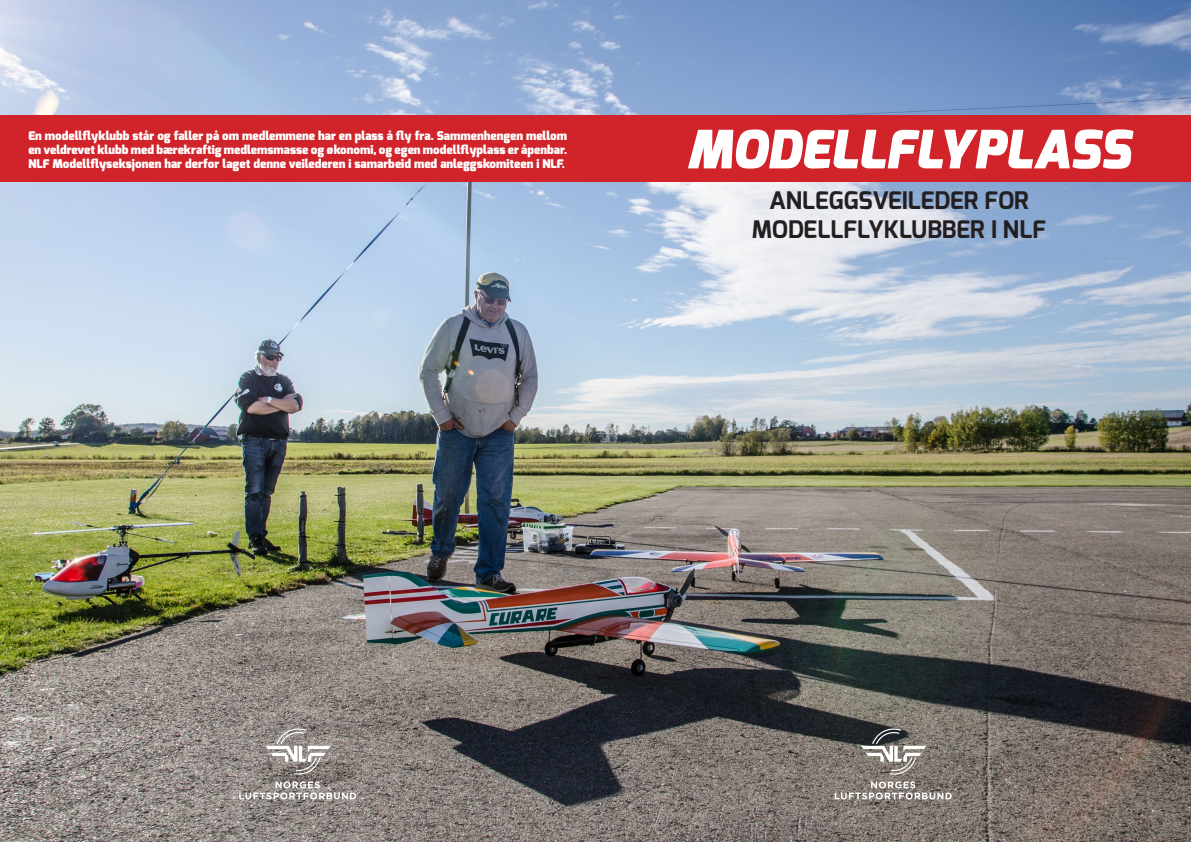
<style>
.page{position:relative;width:1191px;height:842px;background:#fff}
.page>*{position:absolute;margin:0;border:0;box-sizing:border-box;transform-origin:0 0}
.t1{font:italic 900 52.8px "Exo";color:#fff}
.t2{font:700 24.2px/29px "Exo";color:#231f20;text-align:center}
.t3{font:900 12px/14.4px "Exo";color:#fff;text-align:justify}
</style>
<div class="page">
<img style="left:0;top:0;width:1191px;height:842px">
<div style="left:0;top:116px;width:1191px;height:66px;background:#d1232a"></div>
<svg style="left:834px;top:728px;width:117px;height:71px;background:#847e79"></svg>
<svg style="left:239px;top:728px;width:117px;height:71px;background:#9b9490"></svg>
<p class="t3" style="left:28px;top:128px;width:540px">En modellflyklubb står og faller på om medlemmene har en plass å fly fra. Sammenhengen mellom en veldrevet klubb med bærekraftig medlemsmasse og økonomi, og egen modellflyplass er åpenbar.<br>NLF Modellflyseksjonen har derfor laget denne veilederen i samarbeid med anleggskomiteen i NLF.</p>
<h1 class="t1" style="left:686px;top:116px;width:445px">MODELLFLYPLASS</h1>
<h2 class="t2" style="left:752px;top:185px;width:296px">ANLEGGSVEILEDER FOR<br>MODELLFLYKLUBBER I NLF</h2>
</div>
